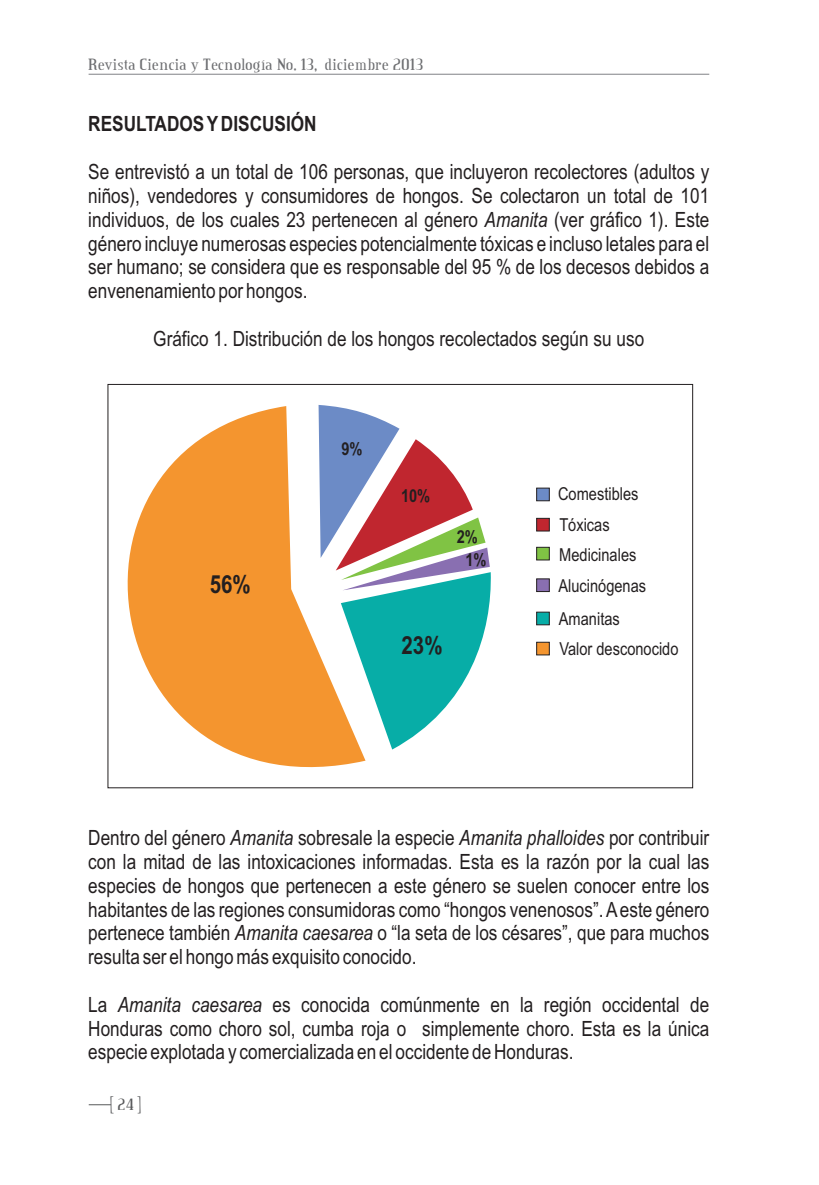
<style>
.page{position:relative;width:819px;height:1185px;background:#fff}
.page>*{position:absolute;margin:0;border:0;box-sizing:border-box;transform-origin:0 0}
.t1{font:700 25.03px "Arial Narrow";color:#231f20}
.t2{font:21px/23.8px "Arial Narrow";color:#231f20;text-align:justify}
.t3{font:700 21px "Arial Narrow";color:#231f20}
.t4{font:17.85px/30.6px "Arial Narrow";color:#231f20}
.t5{font:700 17.85px/22.8px "Arial Narrow";color:#231f20;text-align:center}
.t6{font:17.5px "Credit Valley";color:#6c6d70;scale:1.04 1}
.t7{font:17.5px "Credit Valley";color:#57585a}
.s1{font-style:italic}
</style>
<div class="page">
<hr style="left:89px;top:74px;width:620px;height:1px;background:#808285">
<svg style="left:107px;top:406px;width:259px;height:383px;fill:#f4952f"></svg>
<svg style="left:319px;top:405px;width:172px;height:344px"></svg>
<svg style="left:536px;top:642px;width:14px;height:13px"></svg>
<svg style="left:536px;top:487px;width:14px;height:14px"></svg>
<svg style="left:536px;top:518px;width:14px;height:13px"></svg>
<svg style="left:536px;top:547px;width:14px;height:13px"></svg>
<svg style="left:536px;top:578px;width:14px;height:14px"></svg>
<svg style="left:536px;top:611px;width:14px;height:14px"></svg>
<svg style="left:89px;top:1104px;width:23px;height:2px"></svg>
<p class="t6" style="left:88px;top:58px;width:324px">Revista Ciencia y Tecnología No. 13, diciembre 2013</p>
<p class="t3" style="left:88px;top:116px;width:230px">RESULTADOS YDISCUSIÓN</p>
<p class="t2" style="left:88px;top:162px;width:623px">Se entrevistó a un total de 106 personas, que incluyeron recolectores (adultos y niños), vendedores y consumidores de hongos. Se colectaron un total de 101 individuos, de los cuales 23 pertenecen al género <span class="s1">Amanita</span> (ver gráfico 1). Este género incluye numerosas especies potencialmente tóxicas e incluso letales para el ser humano; se considera que es responsable del 95 % de los decesos debidos a envenenamiento por hongos.</p>
<p class="t2" style="left:153px;top:328px;width:493px">Gráfico 1. Distribución de los hongos recolectados según su uso</p>
<p class="t5" style="left:341px;top:439px;width:23px">9%</p>
<p class="t5" style="left:401px;top:486px;width:31px">10%</p>
<p class="t5" style="left:457px;top:527px;width:31px">2%<br>1%</p>
<p class="t4" style="left:558px;top:480px;width:82px">Comestibles<br>Tóxicas<br>Medicinales</p>
<p class="t1" style="left:210px;top:574px;width:42px">56%</p>
<p class="t4" style="left:558px;top:570px;width:89px;line-height:32.9px">Alucinógenas<br>Amanitas</p>
<p class="t4" style="left:559px;top:635px;width:121px">Valor desconocido</p>
<p class="t1" style="left:402px;top:635px;width:42px">23%</p>
<p class="t2" style="left:88px;top:828px;width:623px">Dentro del género <span class="s1">Amanita</span> sobresale la especie <span class="s1">Amanita phalloides</span> por contribuir con la mitad de las intoxicaciones informadas. Esta es la razón por la cual las especies de hongos que pertenecen a este género se suelen conocer entre los habitantes de las regiones consumidoras como “hongos venenosos”. Aeste género pertenece también <span class="s1">Amanita caesarea</span> o “la seta de los césares”, que para muchos resulta ser el hongo más exquisito conocido.</p>
<p class="t2" style="left:88px;top:994px;width:623px">La <span class="s1">Amanita caesarea</span> es conocida comúnmente en la región occidental de Honduras como choro sol, cumba roja o simplemente choro. Esta es la única especie explotada y comercializada en el occidente de Honduras.</p>
<p class="t7" style="left:117px;top:1098px;width:18px">24</p>
</div>
